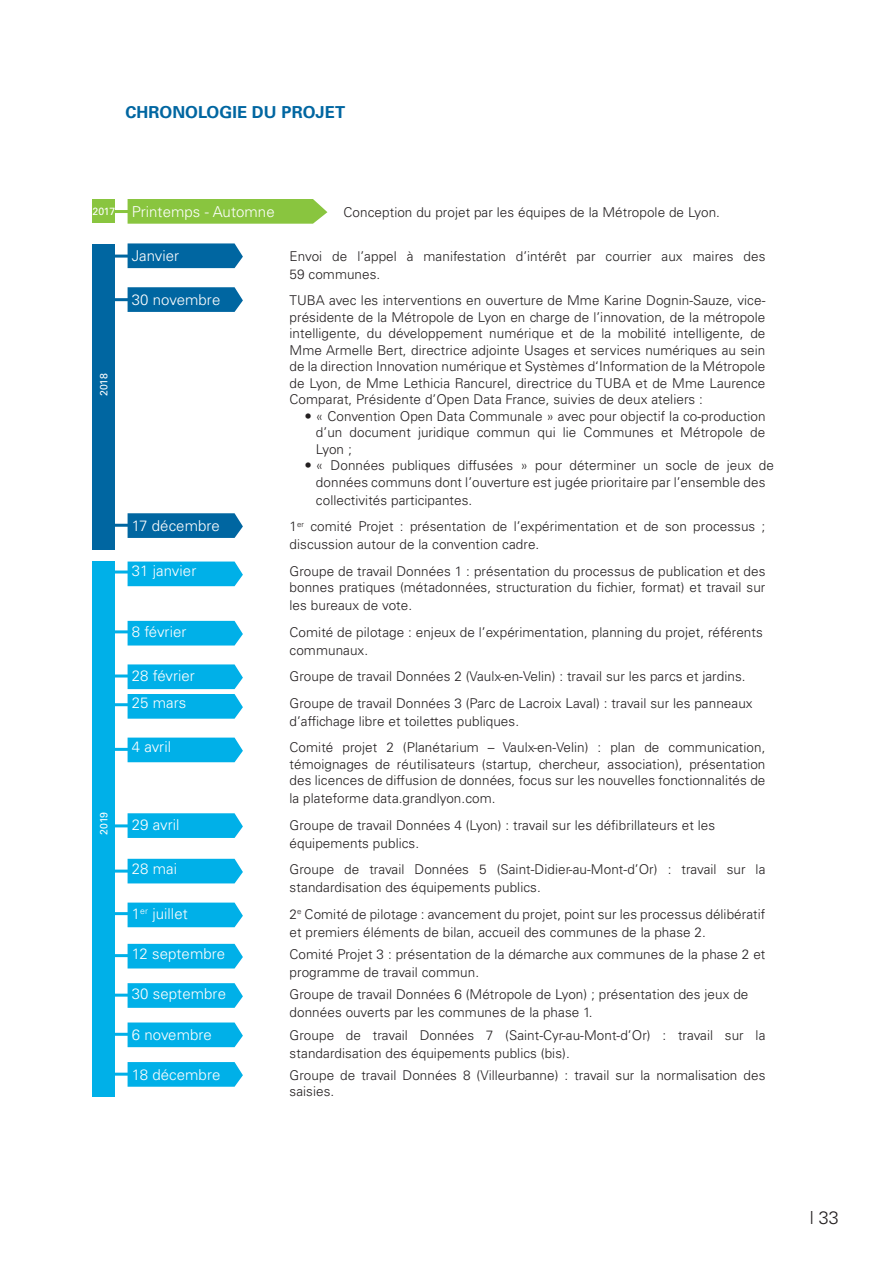
<style>
.page{position:relative;width:893px;height:1263px;background:#fff}
.page>*{position:absolute;margin:0;border:0;box-sizing:border-box;transform-origin:0 0}
.t1{font:300 18px "Univers LT Std";color:#231f20}
.t2{font:700 16.5px "Univers LT Std";letter-spacing:.005em;color:#0066a1}
.t3{font:300 15px "Univers LT Std";letter-spacing:.005em;color:#fff}
.t4{font:300 13.5px/16.5px "Univers LT Std";letter-spacing:.005em;color:#231f20}
.t5{font:10.5px "Univers LT Std";letter-spacing:-.01em;color:#fff}
</style>
<div class="page">
<svg style="left:128px;top:1062px;width:115px;height:25px;background:#0cb3e9"></svg>
<div style="left:128px;top:621px;width:115px;height:24px;background:#00b0e8"></div>
<div style="left:128px;top:738px;width:115px;height:24px;background:#00b0e8"></div>
<div style="left:128px;top:944px;width:115px;height:24px;background:#00b0e8"></div>
<svg style="left:128px;top:983px;width:115px;height:25px;background:#0cb3e9"></svg>
<svg style="left:128px;top:1022px;width:115px;height:25px;background:#0eb4e9"></svg>
<svg style="left:128px;top:902px;width:115px;height:25px;background:#0fb4e9"></svg>
<div style="left:128px;top:859px;width:115px;height:24px;background:#00b0e8"></div>
<svg style="left:128px;top:813px;width:115px;height:25px;background:#0cb3e9"></svg>
<svg style="left:128px;top:664px;width:115px;height:55px;background:#22baeb"></svg>
<svg style="left:128px;top:561px;width:115px;height:25px;background:#0eb4e9"></svg>
<svg style="left:128px;top:513px;width:115px;height:25px;background:#0c6da5"></svg>
<svg style="left:128px;top:287px;width:115px;height:25px;background:#0c6da5"></svg>
<svg style="left:128px;top:243px;width:115px;height:25px;background:#0d6ea6"></svg>
<svg style="left:128px;top:199px;width:199px;height:25px;background:#8ec747"></svg>
<div style="left:93px;top:244px;width:22px;height:306px;background:#0066a1"></div>
<div style="left:93px;top:561px;width:22px;height:536px;background:#00b0e8"></div>
<div style="left:92px;top:199px;width:23px;height:24px;background:#89c53f"></div>
<hr style="left:114px;top:210px;width:17px;height:3px;background:#89c53f">
<hr style="left:114px;top:255px;width:17px;height:3px;background:#0066a1">
<hr style="left:114px;top:298px;width:17px;height:3px;background:#0066a1">
<hr style="left:114px;top:524px;width:17px;height:3px;background:#0066a1">
<hr style="left:114px;top:570px;width:17px;height:3px;background:#00b0e8">
<hr style="left:114px;top:703px;width:17px;height:3px;background:#00b0e8">
<hr style="left:114px;top:674px;width:17px;height:3px;background:#00b0e8">
<hr style="left:114px;top:630px;width:17px;height:3px;background:#00b0e8">
<hr style="left:114px;top:748px;width:17px;height:3px;background:#00b0e8">
<hr style="left:114px;top:824px;width:17px;height:3px;background:#00b0e8">
<hr style="left:114px;top:869px;width:17px;height:3px;background:#00b0e8">
<hr style="left:114px;top:912px;width:17px;height:3px;background:#00b0e8">
<hr style="left:114px;top:954px;width:17px;height:3px;background:#00b0e8">
<hr style="left:114px;top:994px;width:17px;height:3px;background:#00b0e8">
<hr style="left:114px;top:1033px;width:17px;height:3px;background:#00b0e8">
<hr style="left:114px;top:1073px;width:17px;height:3px;background:#00b0e8">
<p class="t2" style="left:125px;top:103px;width:221px">CHRONOLOGIE DU PROJET</p>
<p class="t5" style="left:93px;top:205px;width:24px">2017</p>
<p class="t5" style="left:98px;top:396px;width:24px;rotate:-90deg">2018</p>
<p class="t5" style="left:98px;top:834px;width:24px;rotate:-90deg">2019</p>
<p class="t3" style="left:132px;top:203px;width:144px">Printemps - Automne</p>
<p class="t4" style="left:344px;top:204px;width:378px">Conception du projet par les équipes de la Métropole de Lyon.</p>
<p class="t3" style="left:132px;top:246px;width:49px">Janvier</p>
<p class="t4" style="left:290px;top:247px;width:477px;line-height:18px">Envoi de l’appel à manifestation d’intérêt par courrier aux maires des<br>59 communes.</p>
<p class="t3" style="left:132px;top:291px;width:90px">30 novembre</p>
<p class="t4" style="left:290px;top:292px;width:477px;text-align:justify">TUBA avec les interventions en ouverture de Mme Karine Dognin-Sauze, vice&shy;présidente de la Métropole de Lyon en charge de l’innovation, de la métropole intelligente, du développement numérique et de la mobilité intelligente, de Mme Armelle Bert, directrice adjointe Usages et services numériques au sein de la direction Innovation numérique et Systèmes d‘Information de la Métropole de Lyon, de Mme Lethicia Rancurel, directrice du TUBA et de Mme Laurence Comparat, Présidente d’Open Data France, suivies de deux ateliers :</p>
<p class="t4" style="left:316px;top:408px;width:460px">« Convention Open Data Communale » avec pour objectif la co-production d’un document juridique commun qui lie Communes et Métropole de Lyon ;<br>« Données publiques diffusées » pour déterminer un socle de jeux de données communs dont l’ouverture est jugée prioritaire par l’ensemble des</p>
<p class="t4" style="left:316px;top:492px;width:158px">collectivités participantes.</p>
<p class="t3" style="left:132px;top:517px;width:90px">17 décembre</p>
<p class="t4" style="left:290px;top:517px;width:477px;line-height:18px">1<sup>er</sup> comité Projet : présentation de l’expérimentation et de son processus ; discussion autour de la convention cadre.</p>
<p class="t3" style="left:132px;top:561px;width:66px">31 janvier</p>
<p class="t4" style="left:290px;top:563px;width:477px">Groupe de travail Données 1 : présentation du processus de publication et des bonnes pratiques (métadonnées, structuration du fichier, format) et travail sur</p>
<p class="t4" style="left:290px;top:597px;width:124px">les bureaux de vote.</p>
<p class="t3" style="left:132px;top:622px;width:56px">8 février</p>
<p class="t4" style="left:290px;top:623px;width:475px;line-height:18px">Comité de pilotage : enjeux de l’expérimentation, planning du projet, référents communaux.</p>
<p class="t3" style="left:132px;top:667px;width:65px">28 février</p>
<p class="t4" style="left:290px;top:668px;width:458px">Groupe de travail Données 2 (Vaulx-en-Velin) : travail sur les parcs et jardins.</p>
<p class="t3" style="left:132px;top:693px;width:56px">25 mars</p>
<p class="t4" style="left:290px;top:694px;width:465px;line-height:18px">Groupe de travail Données 3 (Parc de Lacroix Laval) : travail sur les panneaux d’affichage libre et toilettes publiques.</p>
<p class="t3" style="left:132px;top:738px;width:41px">4 avril</p>
<p class="t4" style="left:290px;top:739px;width:477px;text-align:justify">Comité projet 2 (Planétarium – Vaulx-en-Velin) : plan de communication, témoignages de réutilisateurs (startup, chercheur, association), présentation des licences de diffusion de données, focus sur les nouvelles fonctionnalités de</p>
<p class="t4" style="left:290px;top:790px;width:207px">la plateforme data.grandlyon.com.</p>
<p class="t3" style="left:132px;top:815px;width:49px">29 avril</p>
<p class="t4" style="left:290px;top:816px;width:427px;line-height:18px">Groupe de travail Données 4 (Lyon) : travail sur les défibrillateurs et les équipements publics.</p>
<p class="t3" style="left:132px;top:860px;width:47px">28 mai</p>
<p class="t4" style="left:290px;top:860px;width:477px;line-height:18px">Groupe de travail Données 5 (Saint-Didier-au-Mont-d’Or) : travail sur la standardisation des équipements publics.</p>
<p class="t3" style="left:132px;top:904px;width:57px">1<sup>er</sup> juillet</p>
<p class="t4" style="left:290px;top:905px;width:477px;line-height:18px">2<sup>e</sup> Comité de pilotage : avancement du projet, point sur les processus délibératif et premiers éléments de bilan, accueil des communes de la phase 2.</p>
<p class="t3" style="left:132px;top:945px;width:95px">12 septembre</p>
<p class="t4" style="left:290px;top:945px;width:477px;line-height:18px">Comité Projet 3 : présentation de la démarche aux communes de la phase 2 et programme de travail commun.</p>
<p class="t3" style="left:132px;top:985px;width:96px">30 septembre</p>
<p class="t4" style="left:290px;top:985px;width:460px;line-height:18px">Groupe de travail Données 6 (Métropole de Lyon) ; présentation des jeux de données ouverts par les communes de la phase 1.</p>
<p class="t3" style="left:132px;top:1025px;width:82px">6 novembre</p>
<p class="t4" style="left:290px;top:1026px;width:477px;line-height:18px">Groupe de travail Données 7 (Saint-Cyr-au-Mont-d’Or) : travail sur la standardisation des équipements publics (bis).</p>
<p class="t3" style="left:132px;top:1065px;width:90px">18 décembre</p>
<p class="t4" style="left:290px;top:1067px;width:477px">Groupe de travail Données 8 (Villeurbanne) : travail sur la normalisation des saisies.</p>
<h1 class="t1" style="left:810px;top:1207px;width:31px">l 33</h1>
</div>
